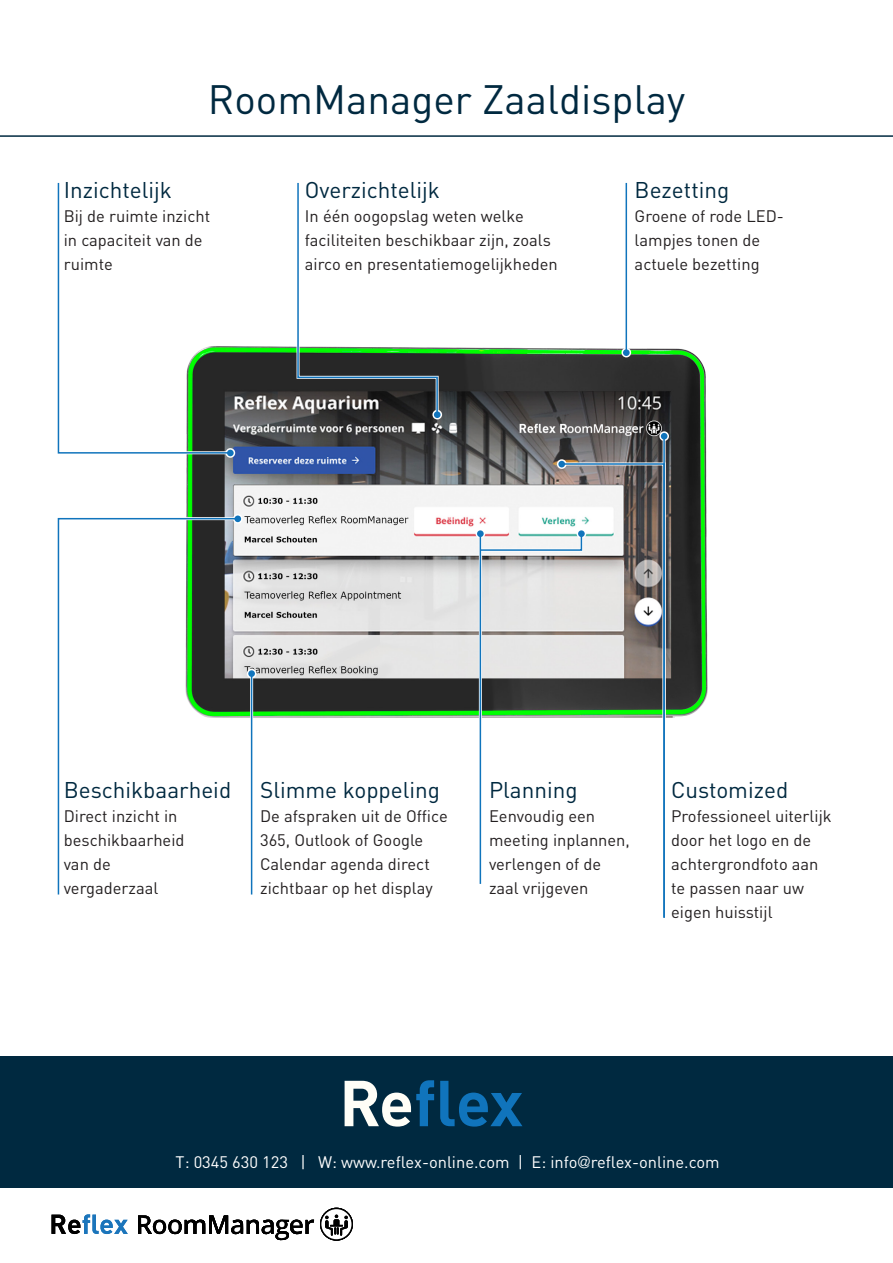
<style>
.page{position:relative;width:893px;height:1263px;background:#fff}
.page>*{position:absolute;margin:0;border:0;box-sizing:border-box;transform-origin:0 0}
.t1{font:700 63.75px "DINOT";letter-spacing:-.01em;color:#1074bc}
.t2{font:40.5px "DINOT";color:#002940}
.t3{font:22.5px "DINOT";color:#002940}
.t4{font:16.5px/24px "DINOT";color:#231f20}
.t5{font:16.5px "DINOT";color:#fff}
.s1{color:#fffef7}
.s2{font-family:"Helvetica Neue";font-weight:300}
</style>
<div class="page">
<img style="left:186px;top:346px;width:522px;height:372px">
<hr style="left:0;top:135px;width:893px;height:2px;background:#002940">
<svg style="left:186px;top:516px;width:55px;height:202px"></svg>
<hr style="left:663px;top:436px;width:3px;height:482px;background:#fff">
<svg style="left:559px;top:461px;width:108px;height:257px"></svg>
<hr style="left:250px;top:675px;width:3px;height:219px;background:#fff">
<hr style="left:479px;top:535px;width:3px;height:349px;background:#fff">
<hr style="left:625px;top:183px;width:3px;height:170px;background:#fff">
<div style="left:226px;top:448px;width:9px;height:10px;border:3px solid #fff;border-radius:50%"></div>
<div style="left:233px;top:514px;width:10px;height:10px;border:3px solid #fff;border-radius:50%"></div>
<div style="left:557px;top:459px;width:10px;height:10px;border:3px solid #fff;border-radius:50%"></div>
<div style="left:247px;top:669px;width:9px;height:9px;border:3px solid #fff;border-radius:50%"></div>
<div style="left:476px;top:529px;width:9px;height:9px;border:3px solid #fff;border-radius:50%"></div>
<div style="left:432px;top:410px;width:10px;height:9px;border:3px solid #fff;border-radius:50%"></div>
<div style="left:621px;top:348px;width:10px;height:9px;border:3px solid #fff;border-radius:50%"></div>
<svg style="left:57px;top:182px;width:175px;height:272px"></svg>
<svg style="left:57px;top:517px;width:182px;height:378px"></svg>
<svg style="left:560px;top:462px;width:106px;height:256px"></svg>
<hr style="left:251px;top:675px;width:1px;height:219px;background:#1074bc">
<hr style="left:480px;top:535px;width:1px;height:349px;background:#1074bc">
<svg style="left:477px;top:532px;width:107px;height:21px"></svg>
<svg style="left:295px;top:182px;width:145px;height:233px"></svg>
<hr style="left:626px;top:183px;width:1px;height:170px;background:#1074bc">
<div style="left:227px;top:450px;width:7px;height:6px;background:#1074bc;border-radius:50%"></div>
<div style="left:234px;top:515px;width:7px;height:7px;background:#1074bc;border-radius:50%"></div>
<div style="left:558px;top:461px;width:7px;height:6px;background:#1074bc;border-radius:50%"></div>
<div style="left:248px;top:670px;width:7px;height:7px;background:#1074bc;border-radius:50%"></div>
<div style="left:477px;top:530px;width:7px;height:7px;background:#1074bc;border-radius:50%"></div>
<div style="left:578px;top:530px;width:7px;height:7px;background:#1074bc;border-radius:50%"></div>
<div style="left:623px;top:349px;width:7px;height:7px;background:#1074bc;border-radius:50%"></div>
<div style="left:0;top:1056px;width:893px;height:131px;background:#002940"></div>
<svg style="left:320px;top:1208px;width:33px;height:32px"></svg>
<svg style="left:138px;top:1215px;width:176px;height:25px"></svg>
<svg style="left:52px;top:1214px;width:76px;height:20px"></svg>
<div style="left:659px;top:431px;width:10px;height:10px;border:3px solid #fff;border-radius:50%"></div>
<svg style="left:661px;top:433px;width:6px;height:6px"></svg>
<hr style="left:663px;top:436px;width:2px;height:482px;background:#1074bc">
<div style="left:434px;top:411px;width:7px;height:7px;background:#1074bc;border-radius:50%"></div>
<p class="t2" style="left:208px;top:71px;width:479px">RoomManager Zaaldisplay</p>
<p class="t3" style="left:64px;top:175px;width:110px">Inzichtelijk</p>
<p class="t4" style="left:64px;top:203px;width:148px">Bij de ruimte inzicht in capaciteit van de ruimte</p>
<p class="t3" style="left:305px;top:175px;width:136px">Overzichtelijk</p>
<p class="t4" style="left:305px;top:203px;width:254px">In één oogopslag weten welke faciliteiten beschikbaar zijn, zoals airco en presentatiemogelijkheden</p>
<p class="t3" style="left:635px;top:175px;width:96px">Bezetting</p>
<p class="t4" style="left:635px;top:203px;width:151px">Groene of rode LED&shy;lampjes tonen de actuele bezetting</p>
<p class="t3" style="left:64px;top:775px;width:169px">Beschikbaarheid</p>
<p class="t4" style="left:64px;top:803px;width:122px">Direct inzicht in beschikbaarheid van de vergaderzaal</p>
<p class="t3" style="left:260px;top:775px;width:181px">Slimme koppeling</p>
<p class="t4" style="left:260px;top:803px;width:189px">De afspraken uit de Office<br>365, Outlook of Google<br>Calendar agenda direct zichtbaar op het display</p>
<p class="t3" style="left:489px;top:775px;width:90px">Planning</p>
<p class="t4" style="left:489px;top:803px;width:142px">Eenvoudig een meeting inplannen, verlengen of de zaal vrijgeven</p>
<p class="t3" style="left:671px;top:775px;width:119px">Customized</p>
<p class="t4" style="left:671px;top:803px;width:162px">Professioneel uiterlijk door het logo en de achtergrondfoto aan te passen naar uw eigen huisstijl</p>
<p class="t1" style="left:339px;top:1061px;width:185px"><span class="s1">Re</span>flex</p>
<p class="t5" style="left:176px;top:1151px;width:546px">T: 0345 630 123 | W: www.reflex-online.com | E: info<span class="s2">@</span>reflex-online.com</p>
</div>
